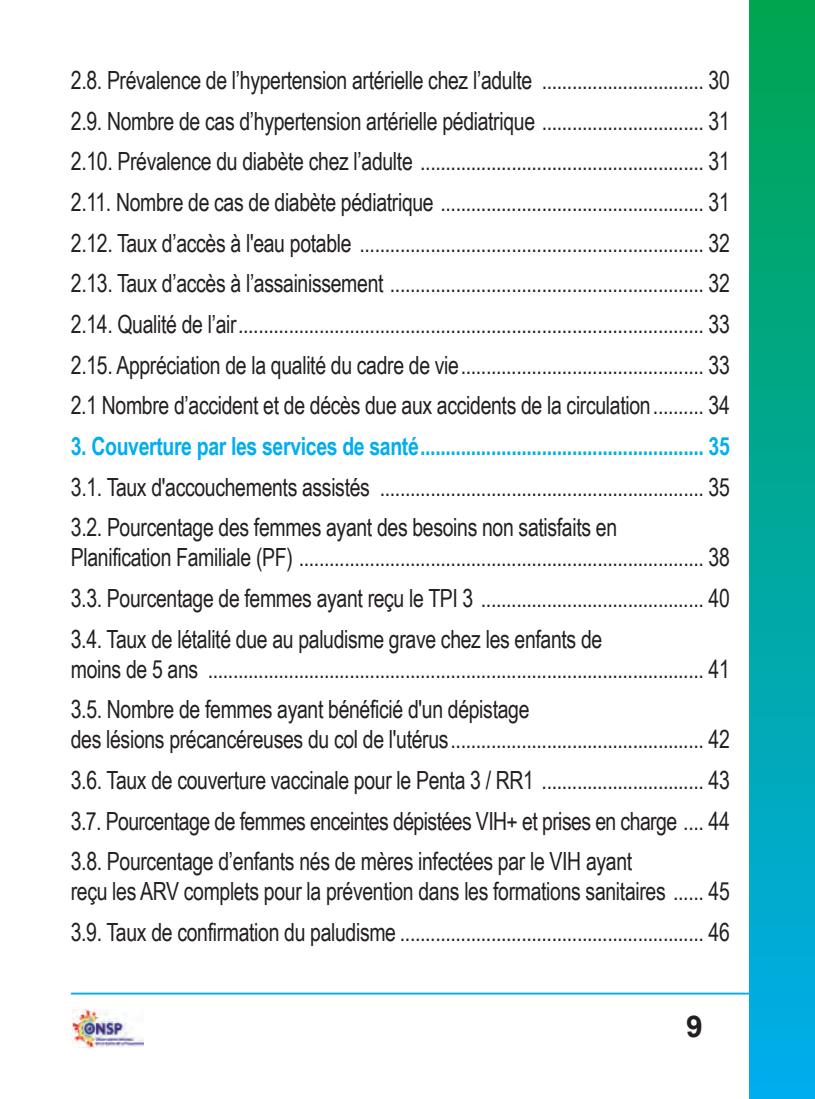
<style>
.page{position:relative;width:815px;height:1099px;background:#fff}
.page>*{position:absolute;margin:0;border:0;box-sizing:border-box;transform-origin:0 0}
.t1{font:700 30px "Arial";color:#231f20}
.t2{font:25px/40.5px "Arial Narrow";letter-spacing:-.015em;color:#231f20;text-align:justify;scale:.95 1}
.t3{font:700 25px "Arial Narrow";letter-spacing:-.015em;color:#00aeef;scale:.95 1}
</style>
<div class="page">
<hr style="left:71px;top:992px;width:684px;height:2px;background:#00aeef">
<div style="left:749px;top:0;width:65px;height:1098px;background:linear-gradient(to bottom,#00a54f,#00adec)"></div>
<img style="left:73px;top:1009px;width:71px;height:38px">
<p class="t2" style="left:71px;top:60px;width:695px">2.8. Prévalence de l’hypertension artérielle chez l’adulte ................................ 30<br>2.9. Nombre de cas d’hypertension artérielle pédiatrique ................................ 31<br>2.10. Prévalence du diabète chez l’adulte ........................................................ 31<br>2.11. Nombre de cas de diabète pédiatrique .................................................... 31<br>2.12. Taux d’accès à l'eau potable .................................................................... 32<br>2.13. Taux d’accès à l’assainissement .............................................................. 32<br>2.14. Qualité de l’air............................................................................................ 33<br>2.15. Appréciation de la qualité du cadre de vie................................................ 33<br>2.1 Nombre d’accident et de décès due aux accidents de la circulation.......... 34</p>
<p class="t3" style="left:71px;top:431px;width:695px">3. couverture par les services de santé........................................................ 35</p>
<p class="t2" style="left:71px;top:466px;width:695px">3.1. Taux d'accouchements assistés ................................................................ 35<br>3.2. Pourcentage des femmes ayant des besoins non satisfaits en</p>
<p class="t2" style="left:71px;top:537px;width:695px">Planification Familiale (PF) ................................................................................ 38<br>3.3. Pourcentage de femmes ayant reçu le TPI 3 ............................................ 40<br>3.4. Taux de létalité due au paludisme grave chez les enfants de</p>
<p class="t2" style="left:71px;top:648px;width:695px">moins de 5 ans .................................................................................................. 41<br>3.5. Nombre de femmes ayant bénéficié d'un dépistage</p>
<p class="t2" style="left:71px;top:719px;width:695px">des lésions précancéreuses du col de l'utérus.................................................. 42<br>3.6. Taux de couverture vaccinale pour le Penta 3 / RR1 ................................ 43<br>3.7. Pourcentage de femmes enceintes dépistées VIH+ et prises en charge .... 44<br>3.8. Pourcentage d’enfants nés de mères infectées par le VIH ayant</p>
<p class="t2" style="left:71px;top:870px;width:695px">reçu les ARV complets pour la prévention dans les formations sanitaires ...... 45<br>3.9. Taux de confirmation du paludisme ............................................................ 46</p>
<p class="t1" style="left:686px;top:1009px;width:18px">9</p>
</div>
